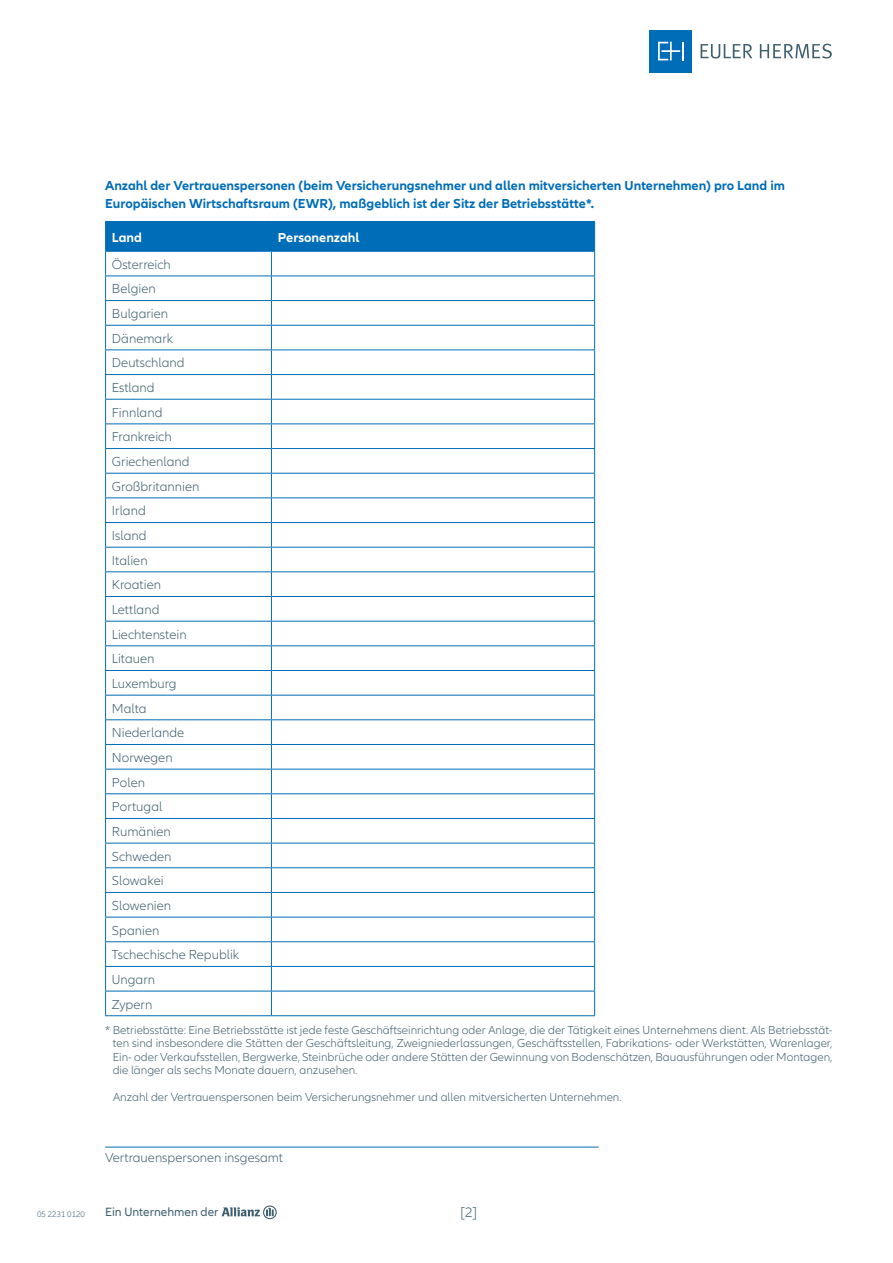
<style>
.page{position:relative;width:893px;height:1263px;background:#fff}
.page>*{position:absolute;margin:0;border:0;box-sizing:border-box;transform-origin:0 0}
.t1{font:300 14.25px "Allianz Neo";color:#3f5f6e}
.t2{font:300 13.5px/24.6px "Allianz Neo";color:#3f5f6e}
.t3{font:700 13.5px/18px "Allianz Neo";color:#006db8}
.t4{font:700 13.5px "Allianz Neo";color:#fff}
.t5{font:12.45px "Allianz Neo";color:#3f5f6e}
.t6{font:300 12px/13.5px "Allianz Neo";color:#3f5f6e;text-align:justify}
.t7{font:300 8.25px "Allianz Neo";color:#3f5f6e}
</style>
<div class="page">
<svg style="left:222px;top:1206px;width:55px;height:13px"></svg>
<div style="left:649px;top:30px;width:43px;height:42px;background:#006db8"></div>
<svg style="left:658px;top:42px;width:25px;height:18px"></svg>
<svg style="left:700px;top:44px;width:52px;height:15px"></svg>
<svg style="left:760px;top:44px;width:72px;height:15px"></svg>
<svg style="left:105px;top:221px;width:490px;height:794px"></svg>
<hr style="left:105px;top:1015px;width:490px;height:1px;background:#006db8">
<hr style="left:105px;top:1147px;width:493px;height:1px;background:#006db8">
<p class="t3" style="left:105px;top:178px;width:681px">Anzahl der Vertrauenspersonen (beim Versicherungsnehmer und allen mitversicherten Unternehmen) pro Land im<br>Europäischen Wirtschaftsraum (EWR), maßgeblich ist der Sitz der Betriebsstätte*.</p>
<p class="t4" style="left:112px;top:232px;width:32px">Land</p>
<p class="t4" style="left:278px;top:232px;width:83px">Personenzahl</p>
<p class="t2" style="left:112px;top:253px;width:129px">Österreich<br>Belgien<br>Bulgarien<br>Dänemark<br>Deutschland<br>Estland<br>Finnland<br>Frankreich<br>Griechenland<br>Großbritannien<br>Irland<br>Island<br>Italien<br>Kroatien<br>Lettland<br>Liechtenstein<br>Litauen<br>Luxemburg<br>Malta<br>Niederlande<br>Norwegen<br>Polen<br>Portugal<br>Rumänien<br>Schweden<br>Slowakei<br>Slowenien<br>Spanien<br>Tschechische Republik<br>Ungarn<br>Zypern</p>
<p class="t6" style="left:113px;top:1024px;width:721px;text-indent:-8px">* Betriebsstätte: Eine Betriebsstätte ist jede feste Geschäftseinrichtung oder Anlage, die der Tätigkeit eines Unternehmens dient. Als Betriebsstät&shy;ten sind insbesondere die Stätten der Geschäftsleitung, Zweigniederlassungen, Geschäftsstellen, Fabrikations- oder Werkstätten, Warenlager, Ein- oder Verkaufsstellen, Bergwerke, Steinbrüche oder andere Stätten der Gewinnung von Bodenschätzen, Bauausführungen oder Montagen, die länger als sechs Monate dauern, anzusehen.</p>
<p class="t6" style="left:113px;top:1091px;width:510px">Anzahl der Vertrauenspersonen beim Versicherungsnehmer und allen mitversicherten Unternehmen.</p>
<p class="t2" style="left:105px;top:1146px;width:179px">Vertrauenspersonen insgesamt</p>
<p class="t7" style="left:37px;top:1211px;width:49px">05 2231 0120</p>
<p class="t5" style="left:105px;top:1207px;width:115px">Ein Unternehmen der</p>
<p class="t1" style="left:460px;top:1207px;width:18px">[2]</p>
</div>
